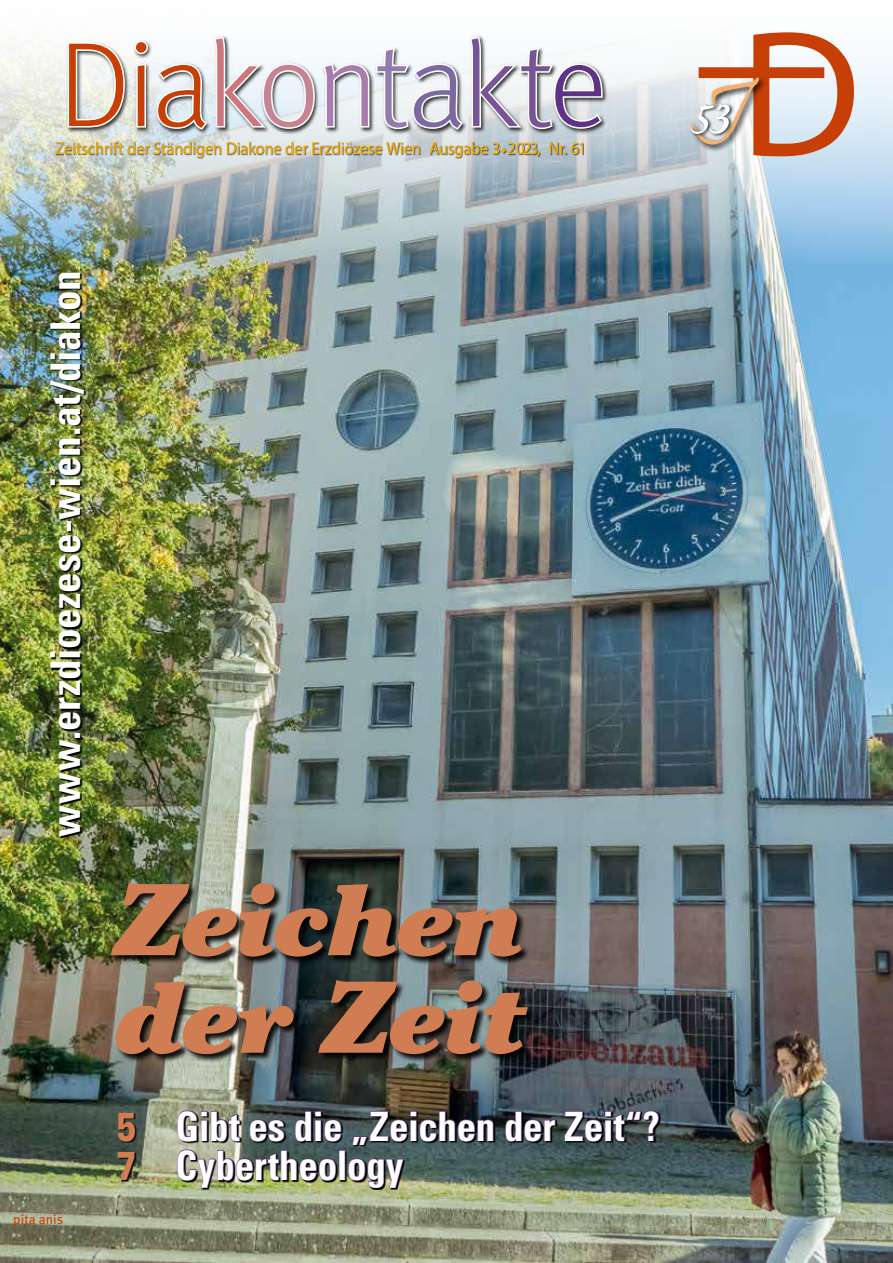
<style>
.page{position:relative;width:893px;height:1263px;background:#fff}
.page>*{position:absolute;margin:0;border:0;box-sizing:border-box;transform-origin:0 0}
.t1{font:300 120px "Meta OT";letter-spacing:-.03em;color:#c73f05}
.t2{font:italic 900 101.1px/97.5px "Cheltenham Std";letter-spacing:-.01em;color:#d17d54}
.t3{font:700 51.15px "Ex Ponto Pro";color:#fff}
.t4{font:700 condensed 40.95px "Univers LT Std";letter-spacing:-.005em;color:#fff}
.t5{font:700 condensed 40.5px/39px "Univers LT Std";letter-spacing:-.005em;color:#fff;scale:.96 1}
.t6{font:17.25px "Myriad Pro";letter-spacing:-.005em;color:#f8af00;scale:.95 1}
.t7{font:13.5px "Meta Book LF";letter-spacing:.005em;color:#c73f05}
.s1{color:#cd767c}
.s2{color:#c68492}
.s3{color:#a87cae}
.s4{color:#937baf}
.s5{color:#7d68a3}
.s6{color:#785397}
.s7{color:#5e3285}
.s8{font-weight:400;font-size:78.75px;color:#f5b06e}
.s9{font-weight:900;font-stretch:normal;color:#d17d54}
</style>
<div class="page">
<img style="left:0;top:44px;width:893px;height:1219px">
<img style="left:51px;top:273px;width:35px;height:565px">
<img style="left:119px;top:1111px;width:542px;height:79px">
<svg style="left:177px;top:1110px;width:63px;height:32px;background:#4e474e"></svg>
<svg style="left:249px;top:1119px;width:36px;height:23px"></svg>
<svg style="left:295px;top:1110px;width:47px;height:32px;background:#282435"></svg>
<svg style="left:352px;top:1110px;width:142px;height:35px;background:#2c2c37"></svg>
<svg style="left:505px;top:1110px;width:51px;height:32px;background:#272435"></svg>
<svg style="left:564px;top:1110px;width:95px;height:32px;background:#323141"></svg>
<img style="left:177px;top:1149px;width:159px;height:39px">
<div style="left:339px;top:1150px;width:6px;height:30px;border:1px solid #5e3285"></div>
<svg style="left:348px;top:1158px;width:56px;height:30px;background:#423d42"></svg>
<div style="left:56px;top:141px;width:528px;height:18px;background:#000;opacity:.6"></div>
<svg style="left:699px;top:32px;width:155px;height:124px"></svg>
<div style="left:688px;top:75px;width:79px;height:78px;background:#000;opacity:.9"></div>
<div style="left:690px;top:103px;width:44px;height:35px;background:#000;opacity:.75"></div>
<div style="left:111px;top:883px;width:425px;height:180px;background:#000;opacity:.91"></div>
<div style="left:66px;top:35px;width:542px;height:100px;background:#000;opacity:.76"></div>
<svg style="left:66px;top:40px;width:60px;height:89px"></svg>
<svg style="left:133px;top:35px;width:471px;height:97px"></svg>
<svg style="left:501px;top:148px;width:5px;height:5px"></svg>
<h1 class="t1" style="left:58px;top:15px;width:550px">Dia<span class="s1">k</span><span class="s2">o</span><span class="s3">n</span><span class="s4">t</span><span class="s5">a</span><span class="s6">kt</span><span class="s7">e</span></h1>
<p class="t6" style="left:55px;top:138px;width:560px">Zeitschrift der Ständigen Diakone der Erzdiözese Wien Ausgabe 3 2023, Nr. 61</p>
<h3 class="t3" style="left:692px;top:86px;width:64px">5 3<span class="s8">J</span></h3>
<h3 class="t4" style="left:40px;top:837px;width:568px;rotate:-90deg">www.erzdioezese-wien.at/diakon</h3>
<p class="t7" style="left:13px;top:1211px;width:52px">pita anis</p>
<h2 class="t2" style="left:109px;top:871px;width:411px">Zeichen der Zeit</h2>
<h3 class="t5" style="left:116px;top:1106px;width:567px"><span class="s9">5</span> Gibt es die „Zeichen der Zeit“?<br><span class="s9">7</span> Cybertheology</h3>
</div>
